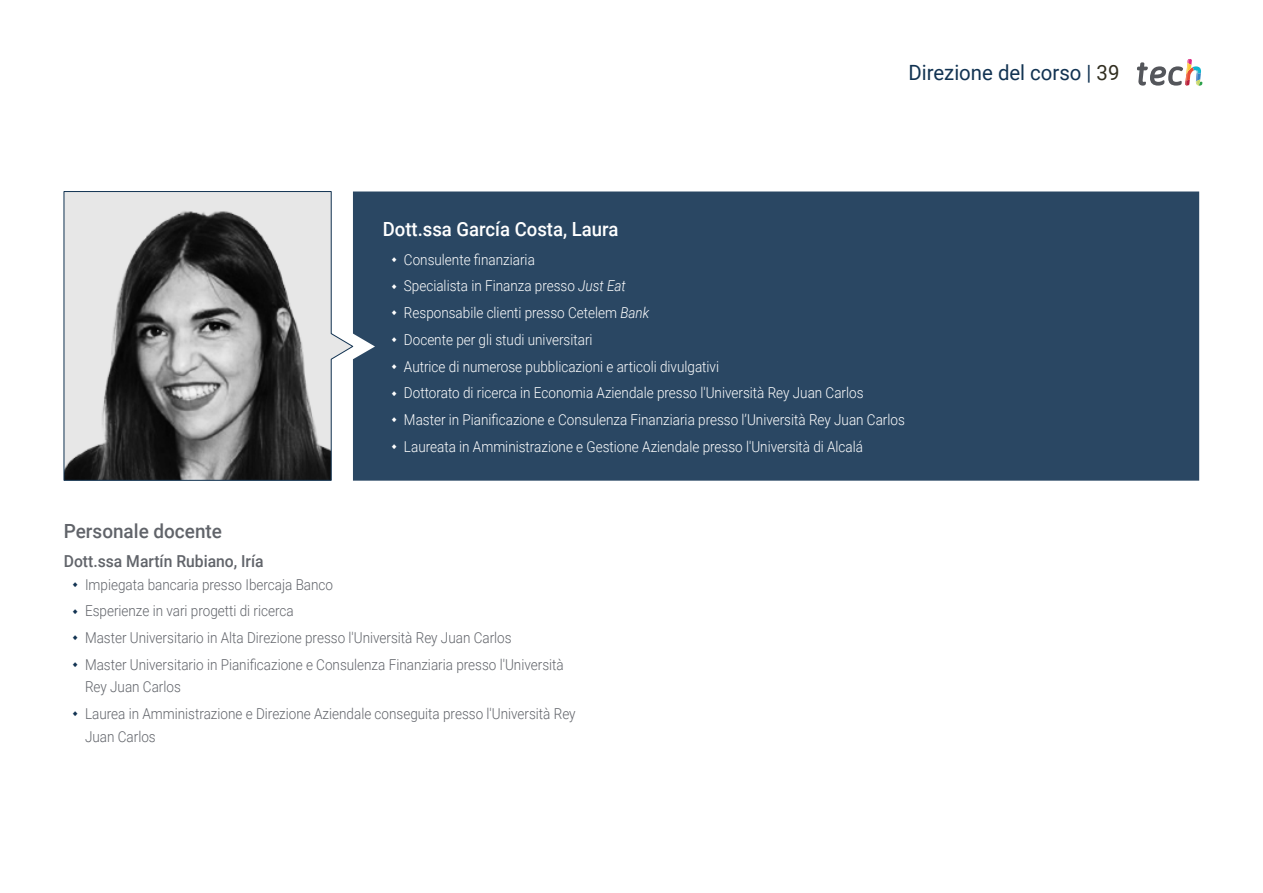
<style>
.page{position:relative;width:1263px;height:893px;background:#fff}
.page>*{position:absolute;margin:0;border:0;box-sizing:border-box;transform-origin:0 0}
.t1{font:21px "Roboto";color:#123352}
.t2{font:500 19.5px "Roboto";color:#fff;scale:.95 1}
.t3{font:500 19.5px "Roboto";color:#61646a}
.t4{font:500 16.5px "Roboto";color:#61646a;scale:.95 1}
.t5{font:300 15px/26.7px "Roboto";color:#fff;scale:.9 1}
.t6{font:300 15px/26.7px "Roboto";color:#61646a;scale:.9 1}
.s1{color:#312e20}
.s2{font-style:italic}
</style>
<div class="page">
<div style="left:353px;top:191px;width:846px;height:290px;background:#2a4763"></div>
<svg style="left:64px;top:191px;width:289px;height:290px;background:#909191"></svg>
<svg style="left:1137px;top:59px;width:65px;height:27px"></svg>
<svg style="left:392px;top:257px;width:5px;height:5px"></svg>
<svg style="left:392px;top:284px;width:5px;height:5px"></svg>
<svg style="left:392px;top:310px;width:5px;height:6px"></svg>
<svg style="left:392px;top:337px;width:5px;height:5px"></svg>
<svg style="left:392px;top:364px;width:5px;height:5px"></svg>
<svg style="left:392px;top:391px;width:5px;height:5px"></svg>
<svg style="left:392px;top:418px;width:5px;height:5px"></svg>
<svg style="left:392px;top:444px;width:5px;height:5px"></svg>
<h1 class="t1" style="left:908px;top:57px;width:213px">Direzione del corso | <span class="s1">39</span></h1>
<h2 class="t2" style="left:383px;top:215px;width:250px">Dott.ssa García Costa, Laura</h2>
<p class="t5" style="left:404px;top:245px;width:558px">Consulente finanziaria<br>Specialista in Finanza presso <span class="s2">Just Eat<br></span>Responsabile clienti presso Cetelem <span class="s2">Bank<br></span>Docente per gli studi universitari<br>Autrice di numerose pubblicazioni e articoli divulgativi<br>Dottorato di ricerca in Economia Aziendale presso l'Università Rey Juan Carlos Master in Pianificazione e Consulenza Finanziaria presso l’Università Rey Juan Carlos Laureata in Amministrazione e Gestione Aziendale presso l'Università di Alcalá</p>
<h2 class="t3" style="left:64px;top:517px;width:160px">Personale docente</h2>
<p class="t4" style="left:64px;top:550px;width:212px">Dott.ssa Martín Rubiano, Iría</p>
<p class="t6" style="left:85px;top:570px;width:533px">Impiegata bancaria presso Ibercaja Banco<br>Esperienze in vari progetti di ricerca<br>Master Universitario in Alta Direzione presso l'Università Rey Juan Carlos<br>Master Universitario in Pianificazione e Consulenza Finanziaria presso l'Università</p>
<p class="t6" style="left:85px;top:673px;width:547px">Rey Juan Carlos<br>Laurea in Amministrazione e Direzione Aziendale conseguita presso l'Università Rey</p>
<p class="t6" style="left:85px;top:722px;width:80px">Juan Carlos</p>
</div>
